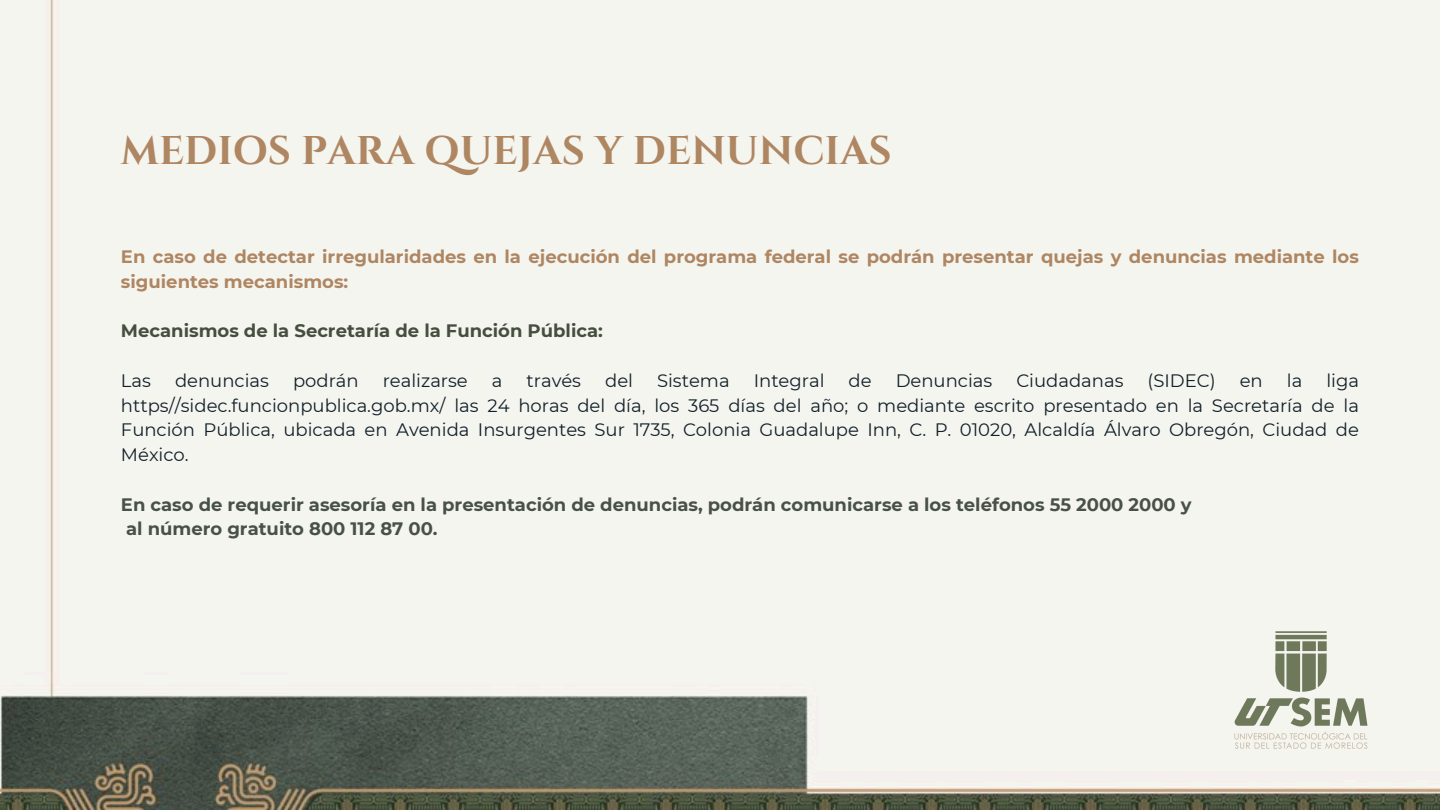
<style>
.page{position:relative;width:1440px;height:810px;background:#fff}
.page>*{position:absolute;margin:0;border:0;box-sizing:border-box;transform-origin:0 0}
.t1{font:700 40px "Cinzel";color:#af8662}
.t2{font:18px/24.8px "Montserrat";color:#122029;text-align:justify}
.t3{font:700 18px/24.8px "Montserrat";color:#af8662}
.t4{font:700 18px/24.8px "Montserrat";color:#485148}
.t5{font:700 18px "Montserrat";color:#464e3f}
</style>
<div class="page">
<img style="left:0;top:0;width:1440px;height:810px">
<img style="left:1222px;top:622px;width:157px;height:137px">
<p class="t1" style="left:121px;top:125px;width:772px">MEDIOS PARA QUEJAS Y DENUNCIAS</p>
<h2 class="t3" style="left:121px;top:244px;width:1240px">En caso de detectar irregularidades en la ejecución del programa federal se podrán presentar quejas y denuncias mediante los siguientes mecanismos:</h2>
<h2 class="t5" style="left:121px;top:320px;width:483px">Mecanismos de la Secretaría de la Función Pública:</h2>
<p class="t2" style="left:121px;top:368px;width:32px">Las</p>
<p class="t2" style="left:175px;top:368px;width:95px">denuncias</p>
<p class="t2" style="left:293px;top:368px;width:67px">podrán</p>
<p class="t2" style="left:383px;top:368px;width:87px">realizarse</p>
<p class="t2" style="left:492px;top:368px;width:12px">a</p>
<p class="t2" style="left:527px;top:368px;width:56px">través</p>
<p class="t2" style="left:605px;top:368px;width:29px">del</p>
<p class="t2" style="left:657px;top:368px;width:74px">Sistema</p>
<p class="t2" style="left:754px;top:368px;width:72px">Integral</p>
<p class="t2" style="left:849px;top:368px;width:25px">de</p>
<p class="t2" style="left:896px;top:368px;width:98px">Denuncias</p>
<p class="t2" style="left:1016px;top:368px;width:109px">Ciudadanas</p>
<p class="t2" style="left:1148px;top:368px;width:70px">(SIDEC)</p>
<p class="t2" style="left:1240px;top:368px;width:25px">en</p>
<p class="t2" style="left:1287px;top:368px;width:17px">la</p>
<p class="t2" style="left:121px;top:368px;width:1240px;text-indent:1205px">liga https//sidec.funcionpublica.gob.mx/ las 24 horas del día, los 365 días del año; o mediante escrito presentado en la Secretaría de la Función Pública, ubicada en Avenida Insurgentes Sur 1735, Colonia Guadalupe Inn, C. P. 01020, Alcaldía Álvaro Obregón, Ciudad de México.</p>
<h2 class="t4" style="left:121px;top:492px;width:1072px">En caso de requerir asesoría en la presentación de denuncias, podrán comunicarse a los teléfonos 55 2000 2000 y al número gratuito 800 112 87 00.</h2>
</div>
